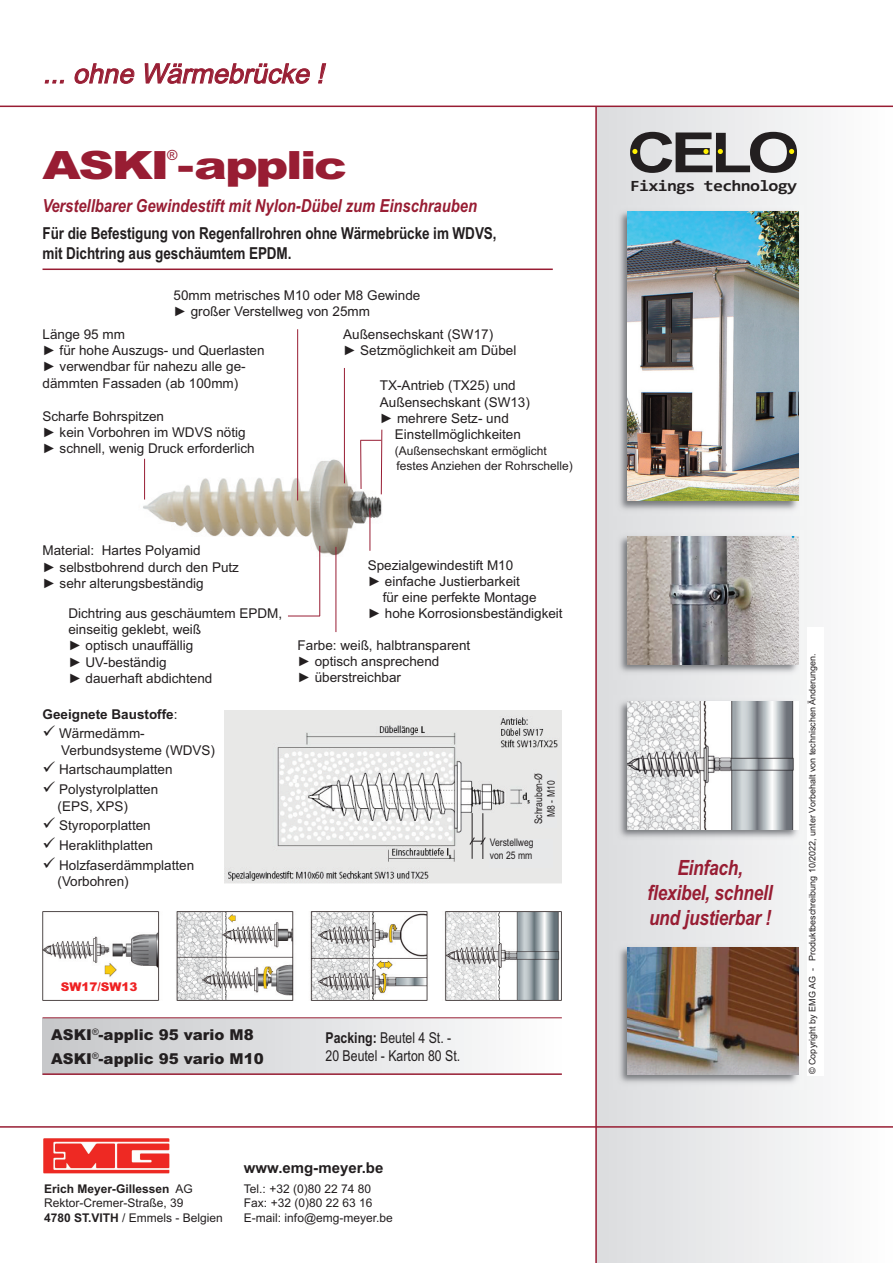
<style>
.page{position:relative;width:893px;height:1263px;background:#fff}
.page>*{position:absolute;margin:0;border:0;box-sizing:border-box;transform-origin:0 0}
.t1{font:700 55.5px "Arial";color:#231f20;scale:1.22 1}
.t2{font:900 39px "Arial";letter-spacing:-.05em;color:#981d33;scale:1.27 1}
.t3{font:italic 27px "Arial Unicode MS";color:#981d33}
.t4{font:italic 700 21px/25.2px "Arial Narrow";letter-spacing:-.01em;color:#981d33;text-align:center}
.t5{font:italic 700 18px "Arial Narrow";color:#981d33}
.t6{font:700 16.5px/19.8px "Arial Narrow";letter-spacing:-.005em;color:#231f20}
.t7{font:700 15.75px "Consolas";letter-spacing:-.04em;color:#231f20;scale:1.15 1}
.t8{font:900 15px/23.9px "Arial";color:#231f20}
.t9{font:15px/18px "Arial Narrow";color:#231f20}
.t10{font:700 15px "Arial";color:#231f20}
.t11{font:14.1px "Arial";color:#981d33}
.t12{font:13.5px/16.2px "Arial";color:#231f20}
.t13{font:700 13.5px/19px "Arial";color:#231f20}
.t14{font:12px/14.4px "Arial";color:#231f20}
.t15{font:900 12px "Arial";color:#ee2123}
.t16{font:10.5px/12.6px "Arial Narrow";color:#231f20;text-align:center}
.t17{font:9px "Arial";color:#231f20}
.s1{font-weight:400}
.s2{font-weight:700}
</style>
<div class="page">
<div style="left:596px;top:106px;width:297px;height:1157px;background:linear-gradient(to right,#dbdcde,#fefefe)"></div>
<img style="left:613px;top:205px;width:191px;height:311px">
<img style="left:628px;top:211px;width:170px;height:290px">
<img style="left:613px;top:531px;width:191px;height:148px">
<img style="left:628px;top:537px;width:170px;height:127px">
<img style="left:143px;top:451px;width:239px;height:114px">
<hr style="left:0;top:106px;width:893px;height:1px;background:#981d33">
<svg style="left:360px;top:429px;width:23px;height:66px"></svg>
<hr style="left:344px;top:368px;width:1px;height:115px;background:#981d33">
<hr style="left:297px;top:329px;width:1px;height:171px;background:#981d33">
<hr style="left:144px;top:459px;width:1px;height:40px;background:#981d33">
<hr style="left:370px;top:508px;width:1px;height:43px;background:#981d33">
<hr style="left:336px;top:547px;width:1px;height:85px;background:#981d33">
<hr style="left:319px;top:546px;width:1px;height:70px;background:#981d33">
<hr style="left:288px;top:616px;width:32px;height:1px;background:#981d33">
<img style="left:43px;top:912px;width:519px;height:89px">
<img style="left:613px;top:695px;width:191px;height:149px">
<img style="left:628px;top:701px;width:170px;height:128px">
<img style="left:613px;top:941px;width:191px;height:149px">
<img style="left:628px;top:947px;width:170px;height:128px">
<div style="left:222px;top:709px;width:344px;height:176px;background:linear-gradient(to right,#f3f3f3,#f5f5f4)"></div>
<img style="left:225px;top:710px;width:337px;height:173px">
<hr style="left:43px;top:268px;width:510px;height:2px;background:#981d33">
<hr style="left:595px;top:106px;width:2px;height:1157px;background:#981d33">
<div style="left:43px;top:1018px;width:519px;height:57px;background:linear-gradient(to right,#c6c7c9,#fdfdfe)"></div>
<hr style="left:43px;top:1017px;width:519px;height:1px;background:#981d33">
<hr style="left:43px;top:1073px;width:519px;height:2px;background:#981d33">
<div style="left:531px;top:770px;width:26px;height:57px;background:#e7e8e9"></div>
<hr style="left:472px;top:813px;width:1px;height:46px;background:#231f20">
<hr style="left:483px;top:813px;width:1px;height:46px;background:#231f20">
<svg style="left:470px;top:837px;width:16px;height:8px"></svg>
<div style="left:490px;top:838px;width:63px;height:29px;background:#e7e8e9"></div>
<hr style="left:0;top:1126px;width:893px;height:2px;background:#981d33">
<img style="left:44px;top:1138px;width:126px;height:35px">
<div style="left:807px;top:627px;width:16px;height:448px;background:#fff"></div>
<svg style="left:703px;top:149px;width:5px;height:5px"></svg>
<svg style="left:632px;top:149px;width:5px;height:5px"></svg>
<svg style="left:718px;top:149px;width:5px;height:5px"></svg>
<svg style="left:789px;top:149px;width:5px;height:5px"></svg>
<h3 class="t3" style="left:43px;top:58px;width:290px">...ohneWärmebrücke!</h3>
<p class="t11" style="left:167px;top:147px;width:12px">®</p>
<h3 class="t5" style="left:43px;top:196px;width:436px">Verstellbarer Gewindestift mit Nylon-Dübel zum Einschrauben</h3>
<p class="t6" style="left:43px;top:224px;width:456px">Für die Befestigung von Regenfallrohren ohne Wärmebrücke im WDVS, mit Dichtring aus geschäumtem EPDM.</p>
<h2 class="t2" style="left:43px;top:143px;width:241px">ASKI -applic</h2>
<p class="t12" style="left:174px;top:287px;width:248px">50mm metrisches M10 oder M8 Gewinde ► großer Verstellweg von 25mm</p>
<p class="t12" style="left:43px;top:326px;width:223px">Länge 95 mm<br>► für hohe Auszugs- und Querlasten ► verwendbar für nahezu alle ge&shy;dämmten Fassaden (ab 100mm)</p>
<p class="t12" style="left:43px;top:408px;width:214px">Scharfe Bohrspitzen<br>► kein Vorbohren im WDVS nötig ► schnell, wenig Druck erforderlich</p>
<p class="t12" style="left:343px;top:326px;width:175px">Außensechskant (SW17)<br>► Setzmöglichkeit am Dübel</p>
<p class="t12" style="left:380px;top:378px;width:152px">TX-Antrieb (TX25) und<br>Außensechskant (SW13) ► mehrere Setz- und</p>
<p class="t12" style="left:395px;top:426px;width:128px">Einstellmöglichkeiten</p>
<p class="t14" style="left:395px;top:443px;width:179px;line-height:15.1px">(Außensechskant ermöglicht festes Anziehen der Rohrschelle)</p>
<p class="t12" style="left:43px;top:542px;width:198px">Material: Hartes Polyamid<br>► selbstbohrend durch den Putz ► sehr alterungsbeständig</p>
<p class="t12" style="left:68px;top:605px;width:215px">Dichtring aus geschäumtem EPDM, einseitig geklebt, weiß<br>► optisch unauffällig<br>► UV-beständig<br>► dauerhaft abdichtend</p>
<p class="t13" style="left:59px;top:705px;width:120px;text-indent:-17px">Geeignete Baustoffe<span class="s1">:<br>Wärmedämm-</span></p>
<p class="t12" style="left:59px;top:740px;width:157px;line-height:19.5px">Verbundsysteme (WDVS)<br>Hartschaumplatten<br>Polystyrolplatten</p>
<p class="t12" style="left:58px;top:796px;width:138px;line-height:19.5px">(EPS, XPS)<br>Styroporplatten<br>Heraklithplatten<br>Holzfaserdämmplatten</p>
<p class="t12" style="left:58px;top:874px;width:73px">(Vorbohren)</p>
<p class="t12" style="left:368px;top:557px;width:147px">Spezialgewindestift M10</p>
<p class="t12" style="left:368px;top:573px;width:154px">► einfache Justierbarkeit</p>
<p class="t12" style="left:383px;top:589px;width:155px">für eine perfekte Montage</p>
<p class="t12" style="left:368px;top:606px;width:196px">► hohe Korrosionsbeständigkeit</p>
<p class="t12" style="left:298px;top:637px;width:174px">Farbe: weiß, halbtransparent ► optisch ansprechend<br>► überstreichbar</p>
<p class="t16" style="left:532px;top:824px;width:53px;rotate:-90deg">Schrauben-Ø<br>M8 - M10</p>
<p class="t16" style="left:490px;top:836px;width:46px;text-align:left">Verstellweg von 25 mm</p>
<p class="t15" style="left:61px;top:980px;width:78px">SW17/SW13</p>
<p class="t8" style="left:51px;top:1022px;width:214px">ASKI<sup>®</sup>-applic 95 vario M8<br>ASKI<sup>®</sup>-applic 95 vario M10</p>
<p class="t9" style="left:326px;top:1029px;width:136px"><span class="s2">Packing:</span> Beutel 4 St. -<br>20 Beutel - Karton 80 St.</p>
<p class="t10" style="left:244px;top:1159px;width:141px">www.emg-meyer.be</p>
<p class="t14" style="left:44px;top:1181px;width:180px"><span class="s2">Erich Meyer-Gillessen</span> AG<br>Rektor-Cremer-Straße, 39<br><span class="s2">4780 ST.VITH</span> / Emmels - Belgien</p>
<p class="t14" style="left:244px;top:1181px;width:150px">Tel.: +32 (0)80 22 74 80<br>Fax: +32 (0)80 22 63 16<br>E-mail: info@emg-meyer.be</p>
<h1 class="t1" style="left:627px;top:121px;width:143px">CELO</h1>
<p class="t7" style="left:630px;top:176px;width:147px">Fixings technology</p>
<h3 class="t4" style="left:648px;top:855px;width:126px">Einfach, flexibel, schnell und justierbar !</h3>
<p class="t17" style="left:807px;top:1074px;width:422px;rotate:-90deg">© Copyright by EMG AG - Produktbeschreibung 10/2022, unter Vorbehalt von technischen Änderungen.</p>
</div>
